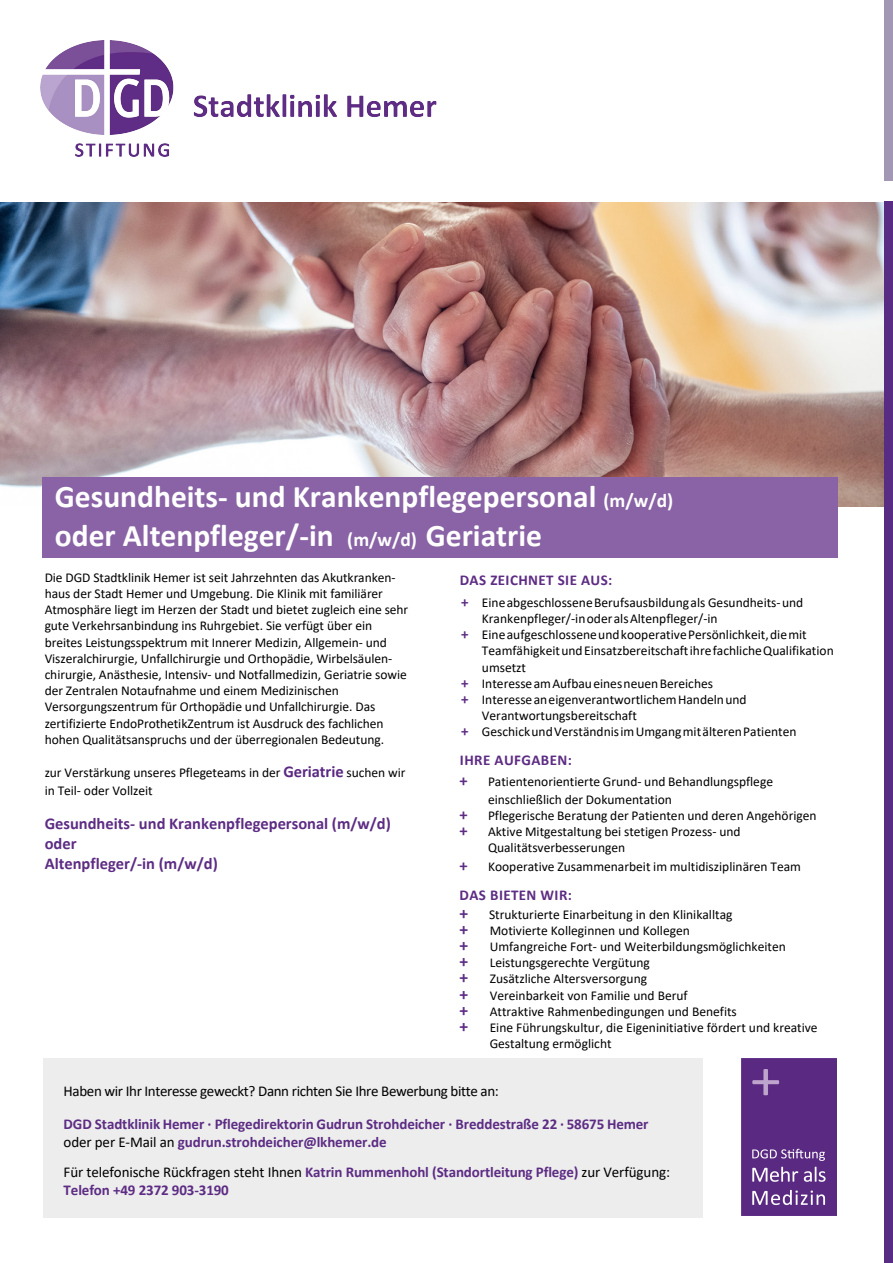
<style>
.page{position:relative;width:893px;height:1263px;background:#fff}
.page>*{position:absolute;margin:0;border:0;box-sizing:border-box;transform-origin:0 0}
.t1{font:700 31.5px/39px "Calibri";color:#fff}
.t2{font:700 16.5px/19.8px "Calibri";color:#5d2c84}
.t3{font:700 15px/18px "Calibri";letter-spacing:-.01em;color:#5d2c84}
.t4{font:15px "Calibri";letter-spacing:-.025em;color:#000}
.t5{font:700 15px "Calibri";letter-spacing:.025em;color:#5d2c84}
.t6{font:700 15px "Calibri";letter-spacing:.025em;color:#5d2c84}
.t7{font:13.5px/16.2px "Calibri";color:#000}
.s1{font-size:19.5px}
.s2{font-weight:700;font-size:16.5px;color:#5a2982}
.s3{font-weight:700;font-size:15px;color:#5d2c84}
.s4{font-style:inherit}
.s5{font-weight:700;font-size:16.5px;color:#5d2c84}
.s6{font-weight:700;font-size:17.4px;color:#5d2c84}
.s7{font-weight:400;color:#000}
</style>
<div class="page">
<img style="left:0;top:202px;width:884px;height:305px">
<div style="left:884px;top:202px;width:9px;height:1061px;background:#572c82"></div>
<div style="left:884px;top:0;width:9px;height:181px;background:#a298b4"></div>
<div style="left:43px;top:477px;width:795px;height:81px;background:#8963a5"></div>
<div style="left:43px;top:1058px;width:659px;height:159px;background:#ededed"></div>
<img style="left:41px;top:41px;width:395px;height:115px">
<img style="left:742px;top:1058px;width:95px;height:158px">
<h1 class="t1" style="left:55px;top:477px;width:620px">Gesundheits- und Krankenpflegepersonal <span class="s1">(m/w/d) </span>oder Altenpfleger/-in <span class="s1">(</span><span class="s1">m/w/d)</span> Geriatrie</h1>
<p class="t7" style="left:45px;top:569px;width:365px">Die DGD Stadtklinik Hemer ist seit Jahrzehnten das Akutkranken&shy;haus der Stadt Hemer und Umgebung. Die Klinik mit familiärer Atmosphäre liegt im Herzen der Stadt und bietet zugleich eine sehr gute Verkehrsanbindung ins Ruhrgebiet. Sie verfügt über ein breites Leistungsspektrum mit Innerer Medizin, Allgemein- und Viszeralchirurgie, Unfallchirurgie und Orthopädie, Wirbelsäulen&shy;chirurgie, Anästhesie, Intensiv- und Notfallmedizin, Geriatrie sowie der Zentralen Notaufnahme und einem Medizinischen Versorgungszentrum für Orthopädie und Unfallchirurgie. Das zertifizierte EndoProthetikZentrum ist Ausdruck des fachlichen hohen Qualitätsanspruchs und der überregionalen Bedeutung.</p>
<p class="t7" style="left:45px;top:763px;width:362px;line-height:17.5px">zur Verstärkung unseres Pflegeteams in der <span class="s2">Geriatrie</span> suchen wir in Teil- oder Vollzeit</p>
<p class="t2" style="left:45px;top:814px;width:348px">Gesundheits- und Krankenpflegepersonal (m/w/d) oder<br>Altenpfleger/-in (m/w/d)</p>
<p class="t5" style="left:460px;top:569px;width:154px">DAS ZEICHNET SIE AUS:</p>
<p class="t7" style="left:461px;top:594px;width:344px"><span class="s3">+</span> Eine abgeschlossene Berufsausbildung als Gesundheits- und</p>
<p class="t7" style="left:482px;top:610px;width:237px">Krankenpfleger/-in oder als Altenpfleger/-in</p>
<p class="t7" style="left:461px;top:626px;width:347px"><span class="s3">+</span> Eine aufgeschlossene und kooperative Persönlichkeit, die mit</p>
<p class="t7" style="left:482px;top:642px;width:353px">Teamfähigkeit und Einsatzbereitschaft ihre fachliche Qualifikation</p>
<p class="t7" style="left:482px;top:659px;width:46px">umsetzt</p>
<p class="t7" style="left:461px;top:675px;width:253px"><span class="s3">+</span> Interesse am Aufbau eines neuen Bereiches</p>
<p class="t7" style="left:461px;top:691px;width:287px"><span class="s3">+</span> Interesse an eigenverantwortlichem Handeln und</p>
<p class="t7" style="left:482px;top:707px;width:157px">Verantwortungsbereitschaft</p>
<p class="t7" style="left:461px;top:723px;width:337px"><span class="s3">+</span> Geschick und Verständnis im Umgang mit älteren Patienten</p>
<p class="t5" style="left:460px;top:749px;width:113px">IHRE AUFGABEN<span class="s4">:</span></p>
<p class="t7" style="left:488px;top:772px;width:287px;line-height:17.5px;text-indent:-28px"><span class="s5">+</span> Patientenorientierte Grund- und Behandlungspflege einschließlich der Dokumentation</p>
<p class="t7" style="left:459px;top:807px;width:359px"><span class="s5">+</span> Pflegerische Beratung der Patienten und deren Angehörigen</p>
<p class="t7" style="left:459px;top:823px;width:283px"><span class="s5">+</span> Aktive Mitgestaltung bei stetigen Prozess- und</p>
<p class="t7" style="left:488px;top:839px;width:139px">Qualitätsverbesserungen</p>
<p class="t7" style="left:459px;top:858px;width:343px"><span class="s5">+</span> Kooperative Zusammenarbeit im multidisziplinären Team</p>
<p class="t6" style="left:460px;top:884px;width:114px">DAS BIETEN WIR:</p>
<p class="t7" style="left:460px;top:906px;width:274px"><span class="s6">+</span> Strukturierte Einarbeitung in den Klinikalltag</p>
<p class="t7" style="left:460px;top:922px;width:232px"><span class="s6">+</span> Motivierte Kolleginnen und Kollegen</p>
<p class="t7" style="left:460px;top:938px;width:328px"><span class="s6">+</span> Umfangreiche Fort- und Weiterbildungsmöglichkeiten</p>
<p class="t7" style="left:460px;top:954px;width:192px"><span class="s6">+</span> Leistungsgerechte Vergütung</p>
<p class="t7" style="left:460px;top:970px;width:189px"><span class="s6">+</span> Zusätzliche Altersversorgung</p>
<p class="t7" style="left:460px;top:987px;width:230px"><span class="s6">+</span> Vereinbarkeit von Familie und Beruf</p>
<p class="t7" style="left:460px;top:1003px;width:279px"><span class="s6">+</span> Attraktive Rahmenbedingungen und Benefits</p>
<p class="t7" style="left:460px;top:1019px;width:360px"><span class="s6">+</span> Eine Führungskultur, die Eigeninitiative fördert und kreative</p>
<p class="t7" style="left:490px;top:1035px;width:123px">Gestaltung ermöglicht</p>
<p class="t4" style="left:64px;top:1082px;width:437px">Haben wir Ihr Interesse geweckt? Dann richten Sie Ihre Bewerbung bitte an:</p>
<p class="t3" style="left:64px;top:1115px;width:586px">DGD Stadtklinik <span class="s4">Hemer</span> · <span class="s4">Pflegedirektorin</span> Gudrun <span class="s4">Strohdeicher</span> · Breddestraße 22 <span class="s4">· 58675 Hemer </span><span class="s7">oder per E-Mail an</span> gudrun.strohdeicher@lkhemer.de</p>
<p class="t3" style="left:64px;top:1163px;width:608px"><span class="s7">Für telefonische Rückfragen steht Ihnen</span> Katrin Rummenhohl (Standortleitung Pflege) <span class="s7">zur Verfügung:<br></span>Telefon +49 2372 903-3190</p>
</div>
